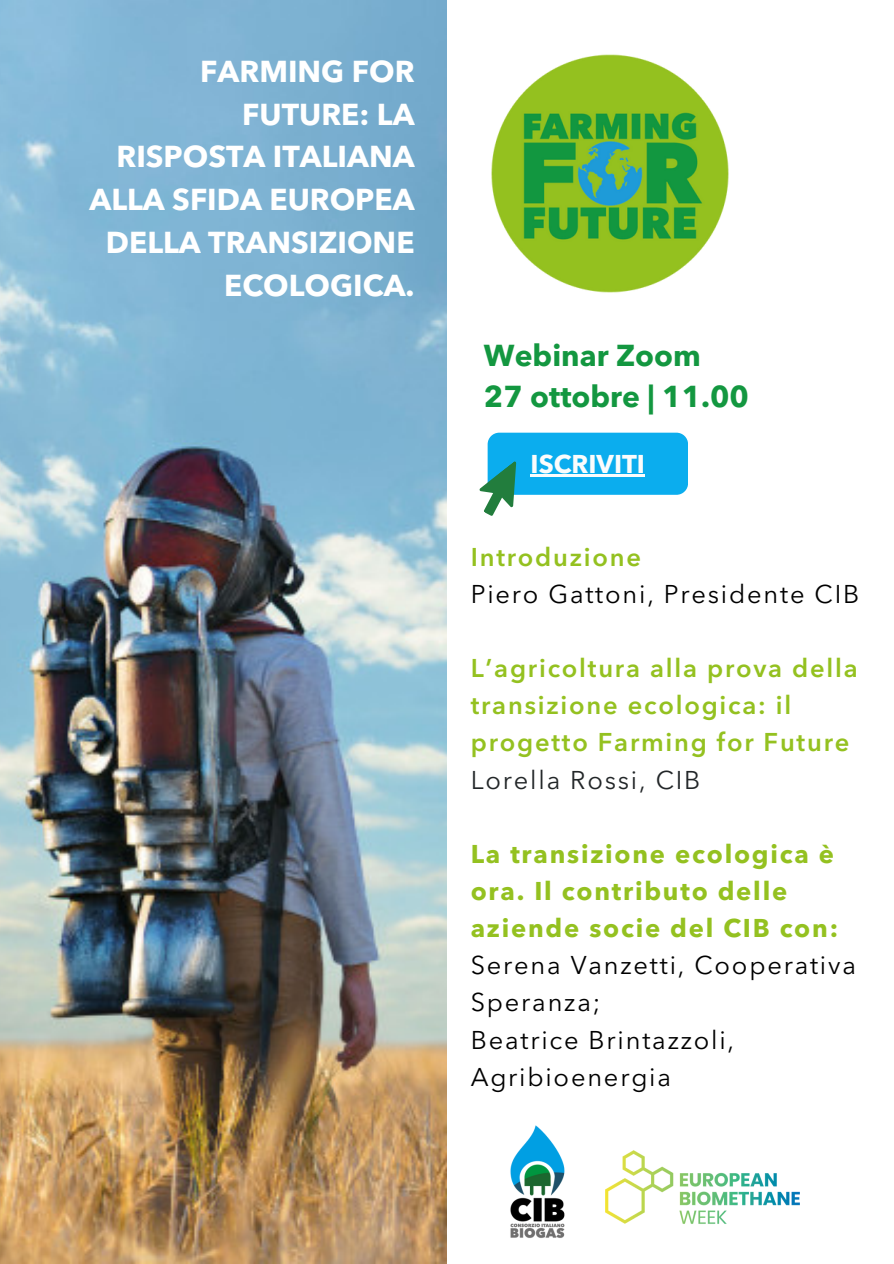
<style>
.page{position:relative;width:894px;height:1264px;background:#fff}
.page>*{position:absolute;margin:0;border:0;box-sizing:border-box;transform-origin:0 0}
.t1{font:700 30px/42.8px "Avenir Next LT Pro";color:#fff;text-align:right}
.t2{font:700 30px "Avenir Next LT Pro";color:#139740}
.t3{font:25.5px/37.2px "Avenir Next LT Pro";letter-spacing:.07em;color:#000}
.t4{font:600 25.5px/37.2px "Avenir Next LT Pro";letter-spacing:.07em;color:#94c120}
.t5{font:700 25.5px/37.2px "Avenir Next LT Pro";letter-spacing:.07em;color:#94c120}
.t6{font:25.5px "Avenir Next LT Pro";letter-spacing:.07em;color:#222628}
.t7{font:700 25.5px "Avenir Next LT Pro";color:#fbfcfc}
</style>
<div class="page">
<img style="left:0;top:0;width:446px;height:1263px">
<img style="left:491px;top:54px;width:238px;height:239px">
<img style="left:605px;top:1150px;width:195px;height:74px">
<img style="left:510px;top:1125px;width:55px;height:113px">
<div style="left:487px;top:432px;width:201px;height:63px;background:#0badee;border-radius:12px"></div>
<svg style="left:479px;top:461px;width:37px;height:55px"></svg>
<hr style="left:530px;top:475px;width:115px;height:2px;background:#fbfcfc">
<p class="t1" style="left:89px;top:53px;width:326px">FARMING FOR<br>FUTURE: LA<br>RISPOSTA ITALIANA<br>ALLA SFIDA EUROPEA<br>DELLA TRANSIZIONE<br>ECOLOGICA.</p>
<p class="t2" style="left:484px;top:343px;width:218px">Webinar Zoom</p>
<p class="t2" style="left:484px;top:384px;width:266px">27 ottobre | 11.00</p>
<p class="t7" style="left:530px;top:453px;width:116px">ISCRIVITI</p>
<p class="t4" style="left:470px;top:540px;width:172px">Introduzione</p>
<p class="t3" style="left:470px;top:577px;width:390px">Piero Gattoni, Presidente CIB</p>
<p class="t4" style="left:470px;top:652px;width:388px">L’agricoltura alla prova della transizione ecologica: il progetto Farming for Future</p>
<p class="t6" style="left:470px;top:769px;width:231px">Lorella Rossi, CIB</p>
<p class="t5" style="left:470px;top:837px;width:369px">La transizione ecologica è ora. Il contributo delle aziende socie del CIB con:</p>
<p class="t3" style="left:470px;top:949px;width:386px">Serena Vanzetti, Cooperativa<br>Speranza;</p>
<p class="t3" style="left:470px;top:1023px;width:265px">Beatrice Brintazzoli,<br>Agribioenergia</p>
</div>
